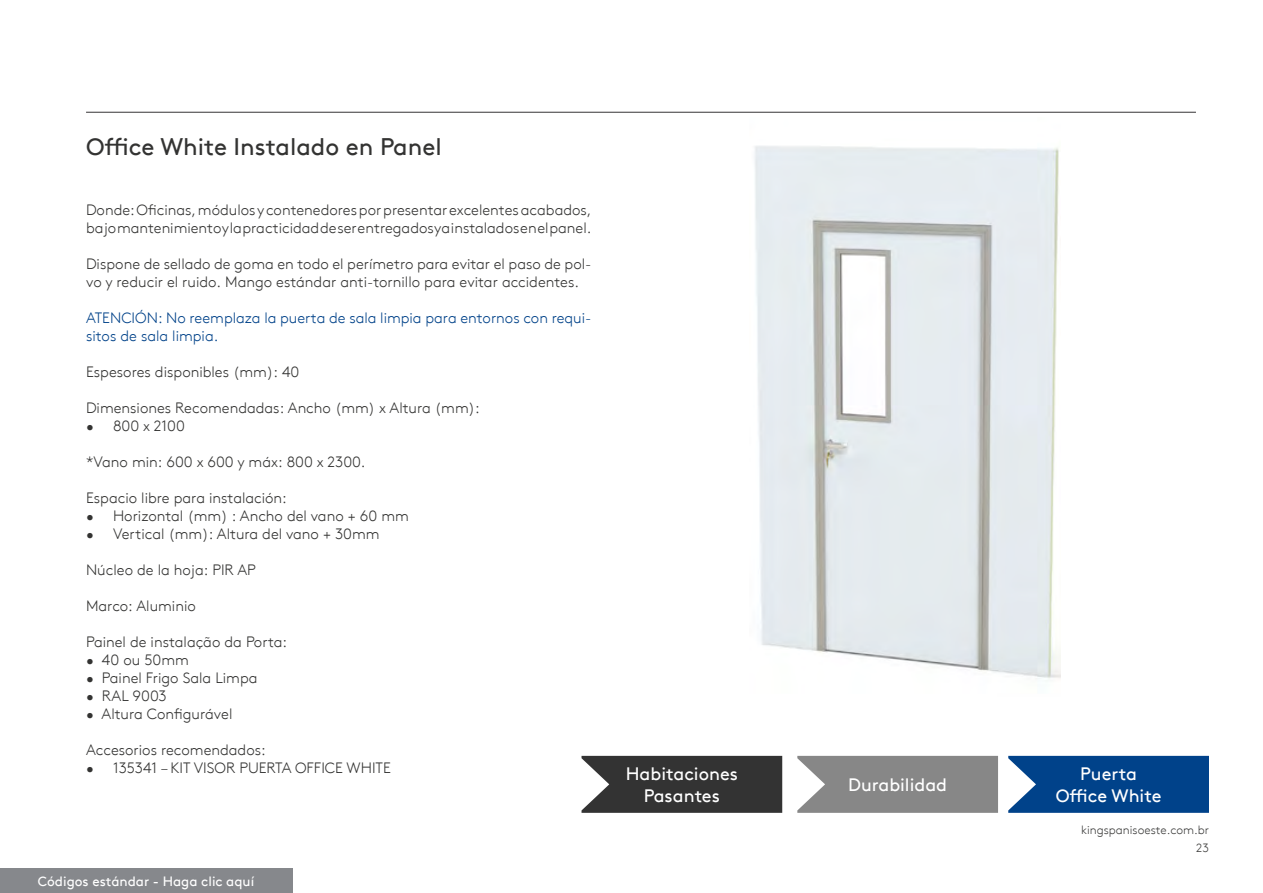
<style>
.page{position:relative;width:1263px;height:893px;background:#fff}
.page>*{position:absolute;margin:0;border:0;box-sizing:border-box;transform-origin:0 0}
.t1{font:24px "Kingspan Brown TT";color:#333332}
.t2{font:18px/21.6px "Kingspan Brown TT";color:#fff;text-align:center}
.t3{font:300 15px/18px "Kingspan Brown TT";color:#333332}
.t4{font:300 15px/18px "Kingspan Brown TT";color:#004289}
.t5{font:13.5px "Kingspan Brown TT";color:#fff}
.t6{font:300 12px/18.3px "Kingspan Brown TT";color:#3c3c3b;text-align:right}
</style>
<div class="page">
<div style="left:0;top:869px;width:292px;height:24px;background:#86888c"></div>
<svg style="left:1008px;top:756px;width:201px;height:57px;background:#114e91"></svg>
<svg style="left:797px;top:756px;width:201px;height:57px;background:#8f8f8f"></svg>
<svg style="left:581px;top:756px;width:201px;height:57px;background:#414141"></svg>
<hr style="left:86px;top:112px;width:1110px;height:1px;background:#353334">
<img style="left:754px;top:146px;width:306px;height:532px">
<h1 class="t1" style="left:86px;top:128px;width:357px">Office White Instalado en Panel</h1>
<p class="t3" style="left:86px;top:200px;width:507px">Donde: Oficinas, módulos y contenedores por presentar excelentes acabados, bajo mantenimiento y la practicidad de ser entregados ya instalados en el panel.</p>
<p class="t3" style="left:86px;top:254px;width:507px">Dispone de sellado de goma en todo el perímetro para evitar el paso de pol&shy;vo y reducir el ruido. Mango estándar anti-tornillo para evitar accidentes.</p>
<p class="t4" style="left:86px;top:308px;width:507px">ATENCIÓN: No reemplaza la puerta de sala limpia para entornos con requi&shy;sitos de sala limpia.</p>
<p class="t3" style="left:86px;top:362px;width:215px">Espesores disponibles (mm): 40</p>
<p class="t3" style="left:86px;top:398px;width:395px">Dimensiones Recomendadas: Ancho (mm) x Altura (mm):</p>
<p class="t3" style="left:86px;top:416px;width:100px">• 800 x 2100</p>
<p class="t3" style="left:86px;top:452px;width:281px">*Vano min: 600 x 600 y máx: 800 x 2300.</p>
<p class="t3" style="left:86px;top:488px;width:202px">Espacio libre para instalación:</p>
<p class="t3" style="left:86px;top:506px;width:324px">• Horizontal (mm) : Ancho del vano + 60 mm</p>
<p class="t3" style="left:86px;top:524px;width:295px">• Vertical (mm): Altura del vano + 30mm</p>
<p class="t3" style="left:86px;top:560px;width:171px">Núcleo de la hoja: PIR AP</p>
<p class="t3" style="left:86px;top:596px;width:111px">Marco: Aluminio</p>
<p class="t3" style="left:86px;top:632px;width:203px">Painel de instalação da Porta:</p>
<p class="t3" style="left:86px;top:650px;width:104px">• 40 ou 50mm</p>
<p class="t3" style="left:86px;top:668px;width:173px">• Painel Frigo Sala Limpa</p>
<p class="t3" style="left:86px;top:686px;width:82px">• RAL 9003</p>
<p class="t3" style="left:86px;top:704px;width:148px">• Altura Configurável</p>
<p class="t3" style="left:86px;top:740px;width:181px">Accesorios recomendados:</p>
<p class="t3" style="left:86px;top:758px;width:306px">• 135341 – KIT VISOR PUERTA OFFICE WHITE</p>
<p class="t2" style="left:626px;top:762px;width:114px">Habitaciones<br>Pasantes</p>
<p class="t2" style="left:848px;top:772px;width:100px">Durabilidad</p>
<p class="t2" style="left:1056px;top:762px;width:107px">Puerta<br>Office White</p>
<p class="t5" style="left:38px;top:871px;width:218px">Códigos estándar - Haga clic aquí</p>
<p class="t6" style="left:1081px;top:820px;width:129px">kingspanisoeste.com.br<br>23</p>
</div>
